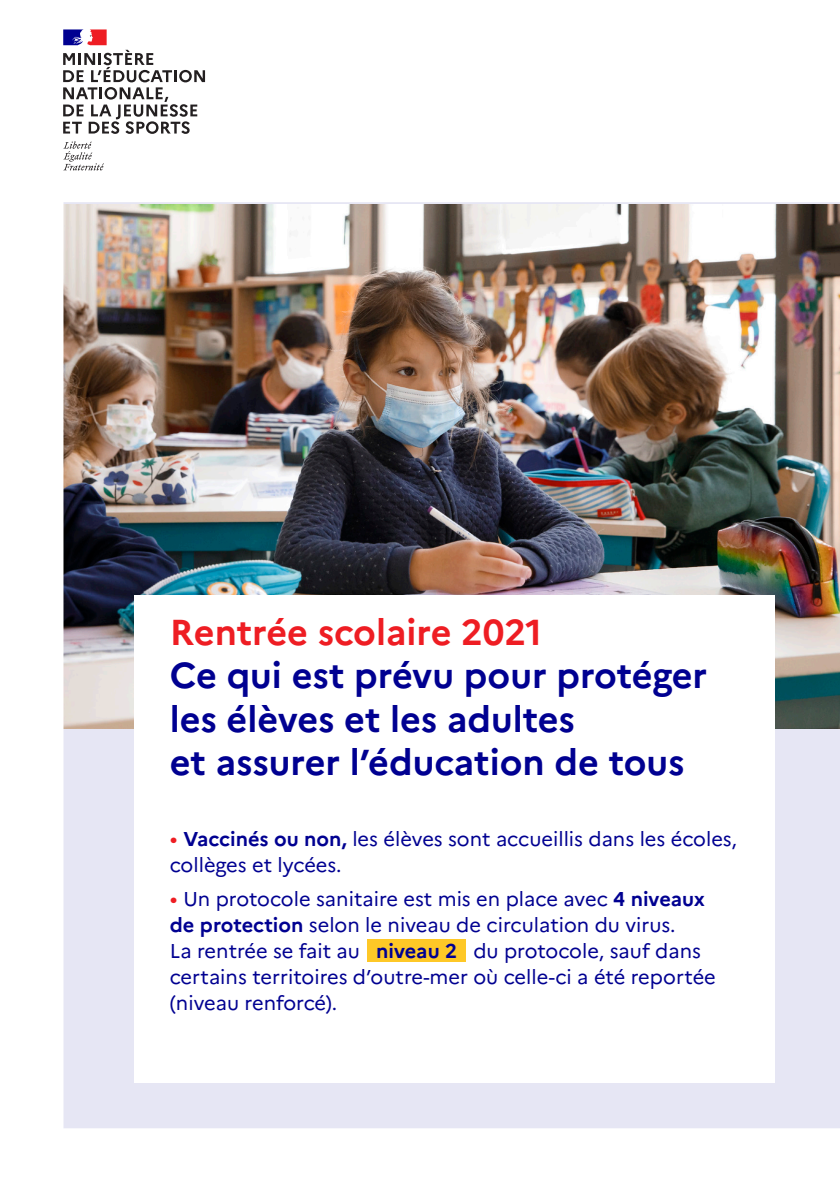
<style>
.page{position:relative;width:840px;height:1191px;background:#fff}
.page>*{position:absolute;margin:0;border:0;box-sizing:border-box;transform-origin:0 0}
.t1{font:700 36px/43.2px "Marianne";color:#000091}
.t2{font:700 36px "Marianne";color:#ee1d23}
.t3{font:20px/26px "Marianne";color:#000091}
.s1{font-size:22px;color:#ee1d23}
.s2{font-weight:700}
</style>
<div class="page">
<img style="left:63px;top:70px;width:776px;height:1058px">
<svg style="left:63px;top:141px;width:41px;height:29px"></svg>
<svg style="left:63px;top:29px;width:142px;height:105px"></svg>
<p class="t2" style="left:170px;top:610px;width:374px">Rentrée scolaire 2021</p>
<p class="t1" style="left:170px;top:654px;width:538px">Ce qui est prévu pour protéger les élèves et les adultes<br>et assurer l’éducation de tous</p>
<p class="t3" style="left:170px;top:825px;width:568px"><span class="s1">•</span> <span class="s2">Vaccinés ou non,</span> les élèves sont accueillis dans les écoles, collèges et lycées.</p>
<p class="t3" style="left:170px;top:885px;width:547px"><span class="s1">•</span> Un protocole sanitaire est mis en place avec <span class="s2">4 niveaux de protection</span> selon le niveau de circulation du virus.<br>La rentrée se fait au <span class="s2">niveau 2</span> du protocole, sauf dans certains territoires d’outre-mer où celle-ci a été reportée (niveau renforcé).</p>
</div>
